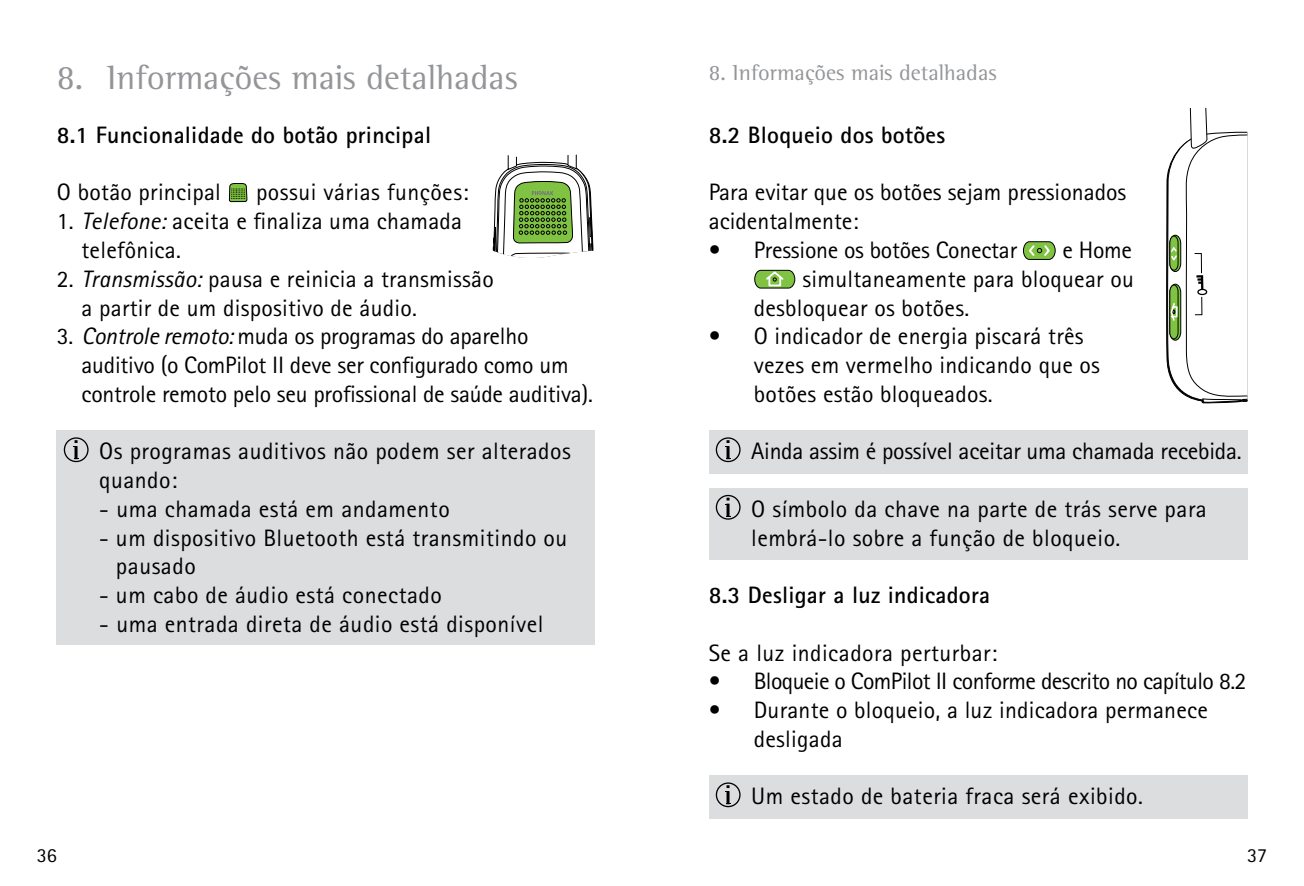
<style>
.page{position:relative;width:1304px;height:886px;background:#fff}
.page>*{position:absolute;margin:0;border:0;box-sizing:border-box;transform-origin:0 0}
.t1{font:35px "Rotis Semi Serif Pro";color:#939598}
.t2{font:23.75px/28.8px "Rotis Sans Serif Pro";letter-spacing:.01em;color:#000}
.t3{font:23.75px/28.8px "Rotis Sans Serif Pro";letter-spacing:-.01em;color:#000}
.t4{font:700 23.75px "Rotis Sans Serif Pro";letter-spacing:.01em;color:#000}
.t5{font:23.75px "Rotis Sans Serif Pro";letter-spacing:-.025em;color:#000}
.t6{font:22.5px "Rotis Semi Serif Pro";color:#939598}
.t7{font:20px "Rotis Sans Serif Pro";color:#000}
.s1{font-style:italic}
</style>
<div class="page">
<div style="left:57px;top:430px;width:538px;height:215px;background:#dcddde"></div>
<svg style="left:492px;top:154px;width:102px;height:104px"></svg>
<div style="left:709px;top:488px;width:538px;height:72px;background:#dcddde"></div>
<div style="left:709px;top:430px;width:538px;height:44px;background:#dcddde"></div>
<div style="left:709px;top:775px;width:538px;height:44px;background:#dcddde"></div>
<svg style="left:1166px;top:108px;width:81px;height:295px"></svg>
<svg style="left:229px;top:183px;width:19px;height:19px"></svg>
<svg style="left:64px;top:437px;width:25px;height:25px"></svg>
<svg style="left:1023px;top:241px;width:33px;height:19px"></svg>
<svg style="left:754px;top:269px;width:41px;height:20px"></svg>
<svg style="left:716px;top:437px;width:25px;height:25px"></svg>
<svg style="left:716px;top:495px;width:25px;height:25px"></svg>
<svg style="left:716px;top:782px;width:25px;height:25px"></svg>
<h1 class="t1" style="left:57px;top:56px;width:463px">8. Informações mais detalhadas</h1>
<p class="t4" style="left:57px;top:120px;width:376px">8.1 Funcionalidade do botão principal</p>
<p class="t2" style="left:57px;top:178px;width:166px">O botão principal</p>
<p class="t2" style="left:256px;top:178px;width:214px">possui várias funções:</p>
<p class="t2" style="left:81px;top:207px;width:382px;text-indent:-25px">1. <span class="s1">Telefone:</span> aceita e finaliza uma chamada telefônica.</p>
<p class="t2" style="left:81px;top:265px;width:414px;text-indent:-25px">2. <span class="s1">Transmissão:</span> pausa e reinicia a transmissão a partir de um dispositivo de áudio.</p>
<p class="t3" style="left:81px;top:322px;width:513px;text-indent:-25px">3. <span class="s1">Controle remoto:</span> muda os programas do aparelho auditivo (o ComPilot II deve ser configurado como um controle remoto pelo seu profissional de saúde auditiva).</p>
<p class="t2" style="left:99px;top:437px;width:473px">Os programas auditivos não podem ser alterados quando:</p>
<p class="t2" style="left:99px;top:495px;width:352px">- uma chamada está em andamento</p>
<p class="t2" style="left:116px;top:523px;width:453px;text-indent:-17px">- um dispositivo Bluetooth está transmitindo ou pausado</p>
<p class="t2" style="left:99px;top:581px;width:344px">- um cabo de áudio está conectado</p>
<p class="t2" style="left:99px;top:610px;width:446px">- uma entrada direta de áudio está disponível</p>
<p class="t6" style="left:709px;top:59px;width:290px">8. Informações mais detalhadas</p>
<p class="t4" style="left:709px;top:120px;width:238px">8.2 Bloqueio dos botões</p>
<p class="t2" style="left:709px;top:178px;width:419px">Para evitar que os botões sejam pressionados acidentalmente:</p>
<p class="t3" style="left:709px;top:236px;width:310px">• Pressione os botões Conectar</p>
<p class="t2" style="left:1063px;top:236px;width:71px">e Home</p>
<p class="t2" style="left:802px;top:264px;width:333px">simultaneamente para bloquear ou</p>
<p class="t2" style="left:754px;top:293px;width:217px">desbloquear os botões.</p>
<p class="t2" style="left:754px;top:322px;width:348px;text-indent:-45px">• O indicador de energia piscará três vezes em vermelho indicando que os botões estão bloqueados.</p>
<p class="t3" style="left:751px;top:437px;width:492px">Ainda assim é possível aceitar uma chamada recebida.</p>
<p class="t2" style="left:751px;top:494px;width:457px">O símbolo da chave na parte de trás serve para lembrá-lo sobre a função de bloqueio.</p>
<p class="t4" style="left:709px;top:580px;width:283px">8.3 Desligar a luz indicadora</p>
<p class="t2" style="left:709px;top:638px;width:290px">Se a luz indicadora perturbar:</p>
<p class="t5" style="left:709px;top:667px;width:539px">• Bloqueie o ComPilot II conforme descrito no capítulo 8.2</p>
<p class="t2" style="left:754px;top:696px;width:456px;text-indent:-45px">• Durante o bloqueio, a luz indicadora permanece desligada</p>
<p class="t2" style="left:751px;top:782px;width:393px">Um estado de bateria fraca será exibido.</p>
<p class="t7" style="left:37px;top:843px;width:21px">36</p>
<p class="t7" style="left:1247px;top:843px;width:21px">37</p>
</div>
